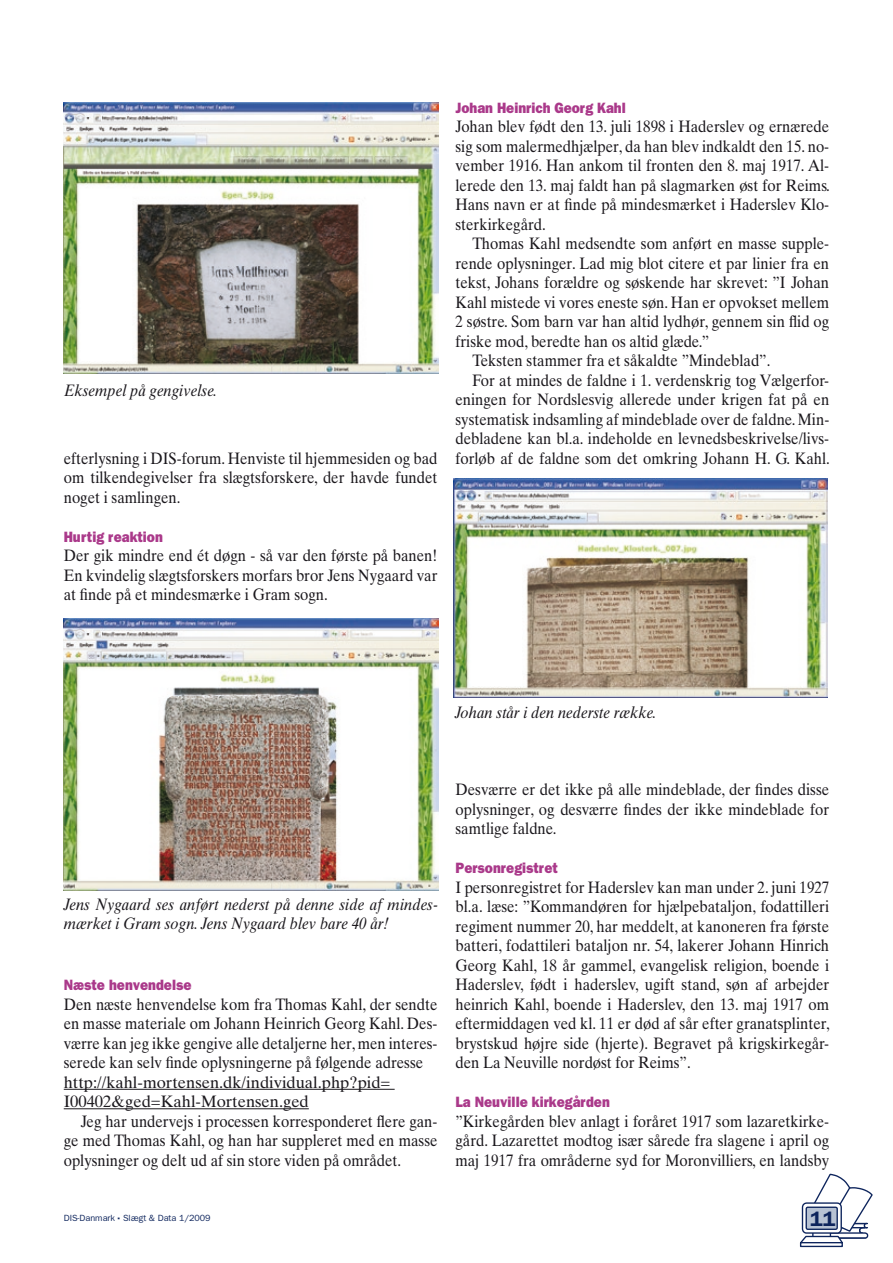
<style>
.page{position:relative;width:893px;height:1263px;background:#fff}
.page>*{position:absolute;margin:0;border:0;box-sizing:border-box;transform-origin:0 0}
.t1{font:600 21px "Franklin Gothic";color:#0d245c}
.t2{font:16.5px/19.5px "Times Ten";color:#1a171c;text-align:justify;scale:.9 1}
.t3{font:italic 16.5px/19.5px "Times Ten";color:#1a171c;scale:.9 1}
.t4{font:800 15px "Franklin Gothic";color:#aa398a;scale:.9 1}
.t5{font:9px "Franklin Gothic";color:#0d245c}
.s1{font-weight:800}
</style>
<div class="page">
<svg style="left:800px;top:1174px;width:73px;height:73px"></svg>
<hr style="left:64px;top:1089px;width:331px;height:1px;background:#1a171c">
<hr style="left:64px;top:1108px;width:245px;height:1px;background:#1a171c">
<img style="left:64px;top:102px;width:374px;height:271px">
<img style="left:64px;top:619px;width:374px;height:271px">
<img style="left:454px;top:478px;width:374px;height:219px">
<p class="t3" style="left:64px;top:380px;width:172px">Eksempel på gengivelse.</p>
<p class="t2" style="left:64px;top:448px;width:417px">efterlysning i DIS-forum. Henviste til hjemmesiden og bad om tilkendegivelser fra slægtsforskere, der havde fundet noget i samlingen.</p>
<p class="t4" style="left:64px;top:528px;width:112px">Hurtig reaktion</p>
<p class="t2" style="left:64px;top:546px;width:417px">Der gik mindre end ét døgn - så var den første på banen!<br>En kvindelig slægtsforskers morfars bror Jens Nygaard var at finde på et mindesmærke i Gram sogn.</p>
<p class="t4" style="left:455px;top:99px;width:191px">Johan Heinrich Georg Kahl</p>
<p class="t2" style="left:455px;top:117px;width:418px">Johan blev født den 13. juli 1898 i Haderslev og ernærede sig som malermedhjælper, da han blev indkaldt den 15. no&shy;vember 1916. Han ankom til fronten den 8. maj 1917. Al&shy;lerede den 13. maj faldt han på slagmarken øst for Reims.<br>Hans navn er at finde på mindesmærket i Haderslev Klo&shy;sterkirkegård.</p>
<p class="t2" style="left:472px;top:234px;width:398px">Thomas Kahl medsendte som anført en masse supple-</p>
<p class="t2" style="left:455px;top:253px;width:417px">rende oplysninger. Lad mig blot citere et par linier fra en</p>
<p class="t2" style="left:455px;top:273px;width:417px">tekst, Johans forældre og søskende har skrevet: ”I Johan</p>
<p class="t2" style="left:455px;top:292px;width:417px">Kahl mistede vi vores eneste søn. Han er opvokset mellem</p>
<p class="t2" style="left:455px;top:312px;width:417px">2 søstre. Som barn var han altid lydhør, gennem sin flid og</p>
<p class="t2" style="left:455px;top:331px;width:283px">friske mod, beredte han os altid glæde.”</p>
<p class="t2" style="left:472px;top:351px;width:332px">Teksten stammer fra et såkaldte ”Mindeblad”.</p>
<p class="t2" style="left:472px;top:370px;width:398px">For at mindes de faldne i 1. verdenskrig tog Vælgerfor-</p>
<p class="t2" style="left:455px;top:390px;width:417px">eningen for Nordslesvig allerede under krigen fat på en</p>
<p class="t2" style="left:455px;top:409px;width:417px">systematisk indsamling af mindeblade over de faldne. Min-</p>
<p class="t2" style="left:455px;top:429px;width:417px">debladene kan bl.a. indeholde en levnedsbeskrivelse/livs-</p>
<p class="t2" style="left:455px;top:448px;width:418px">forløb af de faldne som det omkring Johann H. G. Kahl.</p>
<p class="t3" style="left:455px;top:702px;width:226px">Johan står i den nederste række.</p>
<p class="t3" style="left:64px;top:894px;width:417px">Jens Nygaard ses anført nederst på denne side af mindes&shy;mærket i Gram sogn. Jens Nygaard blev bare 40 år!</p>
<p class="t4" style="left:64px;top:976px;width:143px">Næste henvendelse</p>
<p class="t2" style="left:64px;top:994px;width:417px;text-align:left">Den næste henvendelse kom fra Thomas Kahl, der sendte en masse materiale om Johann Heinrich Georg Kahl. Des&shy;værre kan jeg ikke gengive alle detaljerne her, men interes&shy;serede kan selv finde oplysningerne på følgende adresse http://kahl-mortensen.dk/individual.php?pid= I00402&amp;ged=Kahl-Mortensen.ged</p>
<p class="t2" style="left:64px;top:1111px;width:417px;text-indent:17px">Jeg har undervejs i processen korresponderet flere gan&shy;ge med Thomas Kahl, og han har suppleret med en masse oplysninger og delt ud af sin store viden på området.</p>
<p class="t2" style="left:455px;top:780px;width:417px">Desværre er det ikke på alle mindeblade, der findes disse oplysninger, og desværre findes der ikke mindeblade for samtlige faldne.</p>
<p class="t4" style="left:455px;top:859px;width:115px">Personregistret</p>
<p class="t2" style="left:455px;top:877px;width:418px">I personregistret for Haderslev kan man under 2. juni 1927 bl.a. læse: ”Kommandøren for hjælpebataljon, fodattilleri regiment nummer 20, har meddelt, at kanoneren fra første batteri, fodattileri bataljon nr. 54, lakerer Johann Hinrich Georg Kahl, 18 år gammel, evangelisk religion, boende i Haderslev, født i haderslev, ugift stand, søn af arbejder heinrich Kahl, boende i Haderslev, den 13. maj 1917 om eftermiddagen ved kl. 11 er død af sår efter granatsplinter, brystskud højre side (hjerte). Begravet på krigskirkegår&shy;den La Neuville nordøst for Reims”.</p>
<p class="t4" style="left:455px;top:1093px;width:173px">La Neuville kirkegården</p>
<p class="t2" style="left:455px;top:1111px;width:417px">”Kirkegården blev anlagt i foråret 1917 som lazaretkirke&shy;gård. Lazarettet modtog især sårede fra slagene i april og maj 1917 fra områderne syd for Moronvilliers, en landsby</p>
<p class="t5" style="left:64px;top:1213px;width:148px">DIS-Danmark <span class="s1">·</span> Slægt &amp; Data 1/2009</p>
<p class="t1" style="left:810px;top:1206px;width:27px">11</p>
</div>
